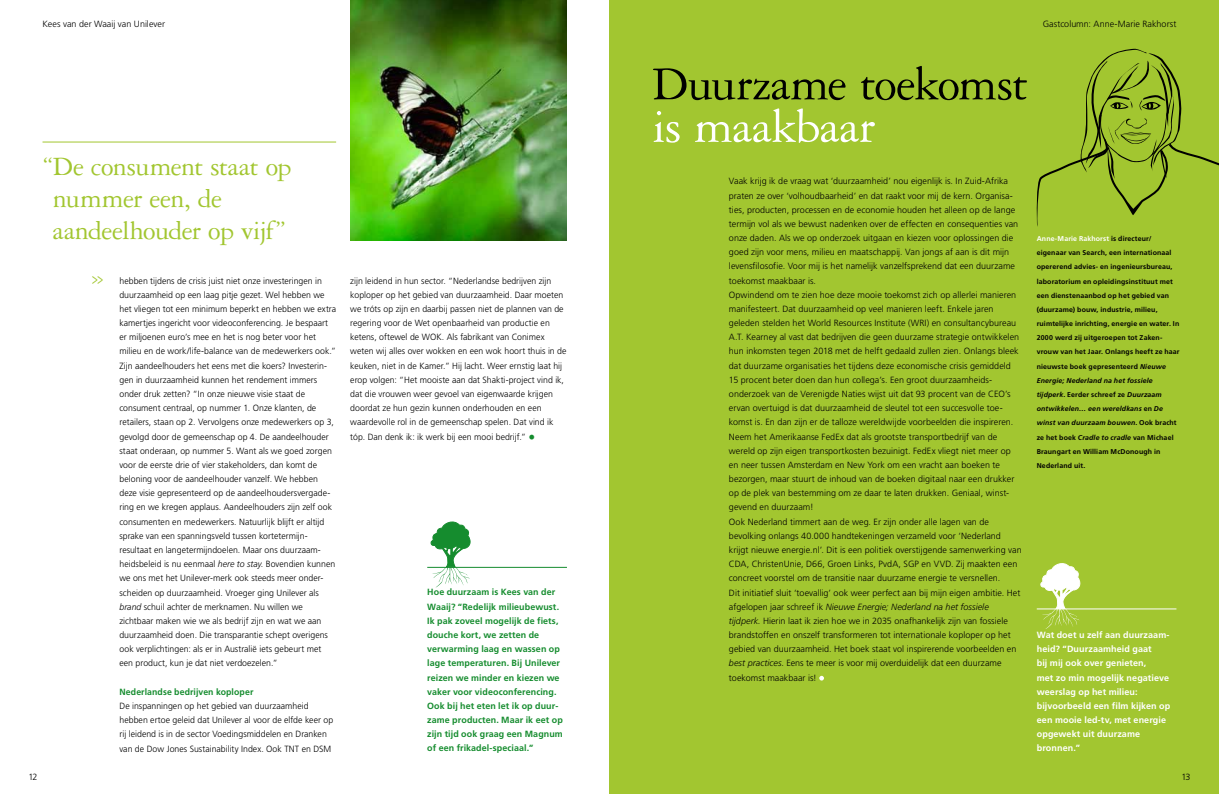
<style>
.page{position:relative;width:1219px;height:794px;background:#fff}
.page>*{position:absolute;margin:0;border:0;box-sizing:border-box;transform-origin:0 0}
.t1{font:50px "Garamond 3 LT Std";letter-spacing:-.02em;color:#000}
.t2{font:50px "Garamond 3 LT Std";letter-spacing:-.01em;color:#fff}
.t3{font:28px/32px "Garamond 3 LT Std";letter-spacing:-.02em;color:#a2c630}
.t4{font:19.5px "Adobe Garamond Pro";color:#a2c630;scale:.65 1}
.t5{font:300 9px/14.2px "Frutiger";letter-spacing:.005em;color:#000}
.t6{font:700 9px/14.2px "Frutiger";letter-spacing:.01em;color:#158c2e}
.t7{font:700 9px/14.2px "Frutiger";letter-spacing:.01em;color:#fff}
.t8{font:700 7px/14.2px "Frutiger";letter-spacing:.02em;color:#000}
.t9{font:italic 700 7px/14.2px "Frutiger LT Std";letter-spacing:.015em;color:#000}
.s1{font-style:italic}
.s2{font-size:14px;color:#158c2e}
.s3{color:#fff}
.s4{font-family:"Frutiger LT Std";font-style:italic}
.s5{font-family:"Frutiger";font-style:normal}
</style>
<div class="page">
<div style="left:609px;top:0;width:610px;height:794px;background:#a2c630"></div>
<img style="left:350px;top:0;width:217px;height:240px">
<hr style="left:43px;top:142px;width:293px;height:1px;background:#a2c630">
<svg style="left:430px;top:521px;width:42px;height:66px"></svg>
<hr style="left:427px;top:567px;width:140px;height:1px;background:#158c2e">
<svg style="left:819px;top:676px;width:5px;height:4px"></svg>
<svg style="left:1040px;top:563px;width:42px;height:66px"></svg>
<hr style="left:1037px;top:608px;width:139px;height:1px;background:#fff">
<svg style="left:1036px;top:48px;width:183px;height:179px"></svg>
<p class="t5" style="left:43px;top:17px;width:124px">Kees van der Waaij van Unilever</p>
<p class="t5" style="left:1043px;top:17px;width:135px">Gastcolumn: Anne-Marie Rakhorst</p>
<h2 class="t3" style="left:53px;top:150px;width:240px;text-indent:-10px">“De consument staat op nummer een, de aandeelhouder op vijf”</h2>
<h3 class="t4" style="left:92px;top:266px;width:20px">&gt;&gt;</h3>
<p class="t5" style="left:119px;top:273px;width:218px">hebben tijdens de crisis juist niet onze investeringen in duurzaamheid op een laag pitje gezet. Wel hebben we het vliegen tot een minimum beperkt en hebben we extra kamertjes ingericht voor videoconferencing. Je bespaart er miljoenen euro’s mee en het is nog beter voor het milieu en de work/life-balance van de medewerkers ook.” Zijn aandeelhouders het eens met die koers? Investerin&shy;gen in duurzaamheid kunnen het rendement immers onder druk zetten? “In onze nieuwe visie staat de consument centraal, op nummer 1. Onze klanten, de retailers, staan op 2. Vervolgens onze medewerkers op 3, gevolgd door de gemeenschap op 4. De aandeelhouder staat onderaan, op nummer 5. Want als we goed zorgen voor de eerste drie of vier stakeholders, dan komt de beloning voor de aandeelhouder vanzelf. We hebben deze visie gepresenteerd op de aandeelhoudersvergade&shy;ring en we kregen applaus. Aandeelhouders zijn zelf ook consumenten en medewerkers. Natuurlijk blijft er altijd sprake van een spanningsveld tussen kortetermijn&shy;resultaat en langetermijndoelen. Maar ons duurzaam&shy;heidsbeleid is nu eenmaal <span class="s1">here to stay</span>. Bovendien kunnen we ons met het Unilever-merk ook steeds meer onder&shy;scheiden op duurzaamheid. Vroeger ging Unilever als <span class="s1">brand</span> schuil achter de merknamen. Nu willen we zichtbaar maken wie we als bedrijf zijn en wat we aan duurzaamheid doen. Die transparantie schept overigens ook verplichtingen: als er in Australië iets gebeurt met een product, kun je dat niet verdoezelen.”</p>
<p class="t6" style="left:119px;top:684px;width:135px">Nederlandse bedrijven koploper</p>
<p class="t5" style="left:119px;top:698px;width:215px">De inspanningen op het gebied van duurzaamheid hebben ertoe geleid dat Unilever al voor de elfde keer op rij leidend is in de sector Voedingsmiddelen en Dranken van de Dow Jones Sustainability Index. Ook TNT en DSM</p>
<p class="t5" style="left:350px;top:273px;width:218px">zijn leidend in hun sector. “Nederlandse bedrijven zijn koploper op het gebied van duurzaamheid. Daar moeten we tróts op zijn en daarbij passen niet de plannen van de regering voor de Wet openbaarheid van productie en ketens, oftewel de WOK. Als fabrikant van Conimex weten wij alles over wokken en een wok hoort thuis in de keuken, niet in de Kamer.” Hij lacht. Weer ernstig laat hij erop volgen: “Het mooiste aan dat Shakti-project vind ik, dat die vrouwen weer gevoel van eigenwaarde krijgen doordat ze hun gezin kunnen onderhouden en een waardevolle rol in de gemeenschap spelen. Dat vind ik tóp. Dan denk ik: ik werk bij een mooi bedrijf.” <span class="s2">•</span></p>
<p class="t6" style="left:427px;top:585px;width:137px">Hoe duurzaam is Kees van der<br>Waaij? “Redelijk milieubewust.<br>Ik pak zoveel mogelijk de fiets, douche kort, we zetten de verwarming laag en wassen op lage temperaturen. Bij Unilever reizen we minder en kiezen we vaker voor videoconferencing.<br>Ook bij het eten let ik op duur&shy;zame producten. Maar ik eet op zijn tijd ook graag een Magnum of een frikadel-speciaal.”</p>
<h1 class="t1" style="left:652px;top:57px;width:378px">Duurzame toekomst</h1>
<h1 class="t2" style="left:652px;top:100px;width:225px">is maakbaar</h1>
<p class="t5" style="left:729px;top:174px;width:294px">Vaak krijg ik de vraag wat ‘duurzaamheid’ nou eigenlijk is. In Zuid-Afrika praten ze over ‘volhoudbaarheid’ en dat raakt voor mij de kern. Organisa&shy;ties, producten, processen en de economie houden het alleen op de lange termijn vol als we bewust nadenken over de effecten en consequenties van onze daden. Als we op onderzoek uitgaan en kiezen voor oplossingen die goed zijn voor mens, milieu en maatschappij. Van jongs af aan is dit mijn levensfilosofie. Voor mij is het namelijk vanzelfsprekend dat een duurzame toekomst maakbaar is.<br>Opwindend om te zien hoe deze mooie toekomst zich op allerlei manieren manifesteert. Dat duurzaamheid op veel manieren leeft. Enkele jaren geleden stelden het World Resources Institute (WRI) en consultancybureau A.T. Kearney al vast dat bedrijven die geen duurzame strategie ontwikkelen hun inkomsten tegen 2018 met de helft gedaald zullen zien. Onlangs bleek dat duurzame organisaties het tijdens deze economische crisis gemiddeld 15 procent beter doen dan hun collega’s. Een groot duurzaamheids&shy;onderzoek van de Verenigde Naties wijst uit dat 93 procent van de CEO’s ervan overtuigd is dat duurzaamheid de sleutel tot een succesvolle toe&shy;komst is. En dan zijn er de talloze wereldwijde voorbeelden die inspireren.<br>Neem het Amerikaanse FedEx dat als grootste transportbedrijf van de wereld op zijn eigen transportkosten bezuinigt. FedEx vliegt niet meer op en neer tussen Amsterdam en New York om een vracht aan boeken te bezorgen, maar stuurt de inhoud van de boeken digitaal naar een drukker op de plek van bestemming om ze daar te laten drukken. Geniaal, winst&shy;gevend en duurzaam!<br>Ook Nederland timmert aan de weg. Er zijn onder alle lagen van de bevolking onlangs 40.000 handtekeningen verzameld voor ‘Nederland krijgt nieuwe energie.nl’. Dit is een politiek overstijgende samenwerking van CDA, ChristenUnie, D66, Groen Links, PvdA, SGP en VVD. Zij maakten een concreet voorstel om de transitie naar duurzame energie te versnellen.<br>Dit initiatief sluit ‘toevallig’ ook weer perfect aan bij mijn eigen ambitie. Het afgelopen jaar schreef ik <span class="s1">Nieuwe Energie; Nederland na het fossiele tijdperk</span>. Hierin laat ik zien hoe we in 2035 onafhankelijk zijn van fossiele brandstoffen en onszelf transformeren tot internationale koploper op het gebied van duurzaamheid. Het boek staat vol inspirerende voorbeelden en <span class="s1">best practices</span>. Eens te meer is voor mij overduidelijk dat een duurzame toekomst maakbaar is!</p>
<p class="t8" style="left:1037px;top:231px;width:144px"><span class="s3">Anne-Marie Rakhorst</span> is directeur/ eigenaar van Search, een internationaal opererend advies- en ingenieursbureau, laboratorium en opleidingsinstituut met een dienstenaanbod op het gebied van (duurzame) bouw, industrie, milieu, ruimtelijke inrichting, energie en water. In 2000 werd zij uitgeroepen tot Zaken&shy;vrouw van het Jaar. Onlangs heeft ze haar nieuwste boek gepresenteerd <span class="s4">Nieuwe</span></p>
<p class="t9" style="left:1037px;top:373px;width:141px">Energie; Nederland na het fossiele tijdperk<span class="s5">. Eerder schreef ze</span> Duurzaam ontwikkelen… een wereldkans <span class="s5">en</span> De winst van duurzaam bouwen<span class="s5">. Ook bracht</span></p>
<p class="t8" style="left:1037px;top:430px;width:138px">ze het boek <span class="s4">Cradle to cradle</span> van Michael<br>Braungart en William McDonough in<br>Nederland uit.</p>
<p class="t7" style="left:1037px;top:627px;width:135px">Wat doet u zelf aan duurzaam&shy;heid? “Duurzaamheid gaat<br>bij mij ook over genieten,<br>met zo min mogelijk negatieve weerslag op het milieu: bijvoorbeeld een film kijken op een mooie led-tv, met energie opgewekt uit duurzame bronnen.”</p>
<p class="t5" style="left:28px;top:769px;width:11px">12</p>
<p class="t5" style="left:1181px;top:769px;width:11px">13</p>
</div>
